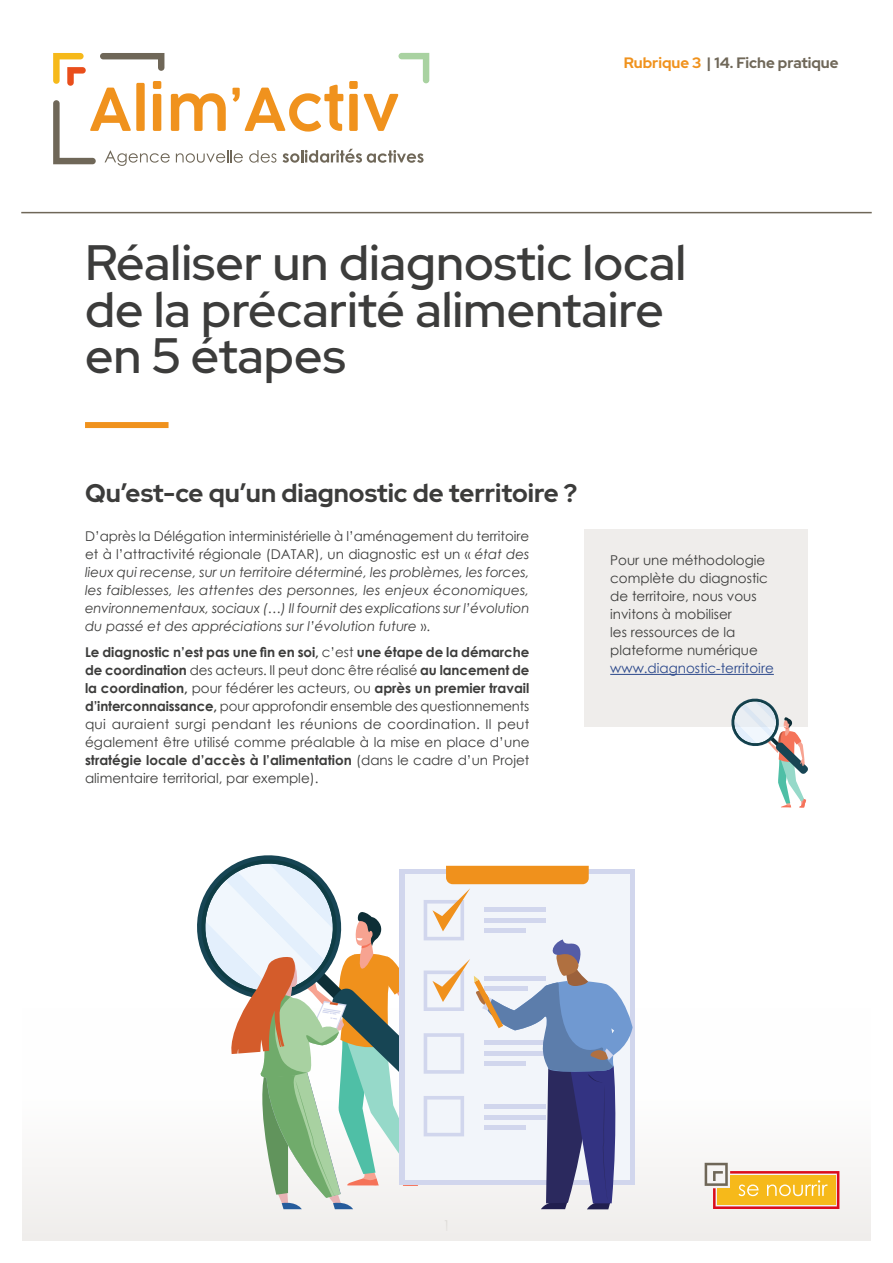
<style>
.page{position:relative;width:893px;height:1263px;background:#fff}
.page>*{position:absolute;margin:0;border:0;box-sizing:border-box;transform-origin:0 0}
.t1{font:600 58.35px "COCOGOOSE";color:#f0921d}
.t2{font:500 49.5px/46.5px "Red Hat Display";color:#3c3c3b}
.t3{font:700 25.5px "Red Hat Display";color:#3c3c3b}
.t4{font:700 15px "Red Hat Display";color:#6f6758}
.t5{font:13.5px/18px "Century Gothic";color:#3c3c3b;text-align:justify}
.t6{font:italic 13.5px/18px "Century Gothic";color:#3c3c3b;text-align:justify}
.t7{font:13.5px "Century Gothic";color:#2b488b}
.s1{color:#f0921d}
.s2{font-style:normal}
.s3{font-weight:700}
</style>
<div class="page">
<div style="left:0;top:1008px;width:893px;height:234px;background:linear-gradient(to right,#f3f2f0,#f6f5f4)"></div>
<div style="left:85px;top:422px;width:84px;height:6px;background:#f0921d"></div>
<div style="left:0;top:0;width:21px;height:1263px;background:#fff"></div>
<div style="left:872px;top:0;width:21px;height:1263px;background:#fff"></div>
<hr style="left:21px;top:212px;width:851px;height:1px;background:#6f6758">
<svg style="left:53px;top:100px;width:43px;height:64px"></svg>
<svg style="left:100px;top:53px;width:64px;height:18px"></svg>
<svg style="left:53px;top:53px;width:33px;height:33px"></svg>
<svg style="left:283px;top:149px;width:141px;height:14px"></svg>
<svg style="left:176px;top:150px;width:67px;height:13px"></svg>
<svg style="left:249px;top:150px;width:27px;height:13px"></svg>
<svg style="left:105px;top:150px;width:65px;height:16px"></svg>
<svg style="left:398px;top:53px;width:31px;height:30px"></svg>
<svg style="left:705px;top:1163px;width:134px;height:46px"></svg>
<div style="left:585px;top:529px;width:223px;height:198px;background:#efedeb"></div>
<hr style="left:610px;top:674px;width:164px;height:1px;background:#2b488b">
<svg style="left:731px;top:698px;width:77px;height:110px"></svg>
<svg style="left:190px;top:855px;width:443px;height:354px"></svg>
<h1 class="t1" style="left:88px;top:69px;width:312px">Alim’Activ</h1>
<p class="t4" style="left:624px;top:53px;width:216px"><span class="s1">Rubrique 3</span> | 14. Fiche pratique</p>
<h2 class="t2" style="left:85px;top:239px;width:603px">Réaliser un diagnostic local de la précarité alimentaire en 5 étapes</h2>
<h3 class="t3" style="left:85px;top:476px;width:494px">Qu’est-ce qu’un diagnostic de territoire ?</h3>
<p class="t6" style="left:85px;top:527px;width:446px"><span class="s2">D’après la Délégation interministérielle à l’aménagement du territoire et à l’attractivité régionale (DATAR), un diagnostic est un «</span> état des lieux qui recense, sur un territoire déterminé, les problèmes, les forces, les faiblesses, les attentes des personnes, les enjeux économiques, environnementaux, sociaux (…) Il fournit des explications sur l’évolution du passé et des appréciations sur l’évolution future <span class="s2">».</span></p>
<p class="t5" style="left:85px;top:643px;width:446px"><span class="s3">Le diagnostic n’est pas une fin en soi,</span> c’est <span class="s3">une étape de la démarche de coordination</span> des acteurs. Il peut donc être réalisé <span class="s3">au lancement de la coordination,</span> pour fédérer les acteurs, ou <span class="s3">après un premier travail d’interconnaissance,</span> pour approfondir ensemble des questionnements qui auraient surgi pendant les réunions de coordination. Il peut également être utilisé comme préalable à la mise en place d’une <span class="s3">stratégie locale d’accès à l’alimentation</span> (dans le cadre d’un Projet alimentaire territorial, par exemple).</p>
<p class="t5" style="left:610px;top:551px;width:159px;text-align:left">Pour une méthodologie complète du diagnostic de territoire, nous vous invitons à mobiliser<br>les ressources de la plateforme numérique</p>
<p class="t7" style="left:610px;top:659px;width:165px">www.diagnostic-territoire</p>
</div>
